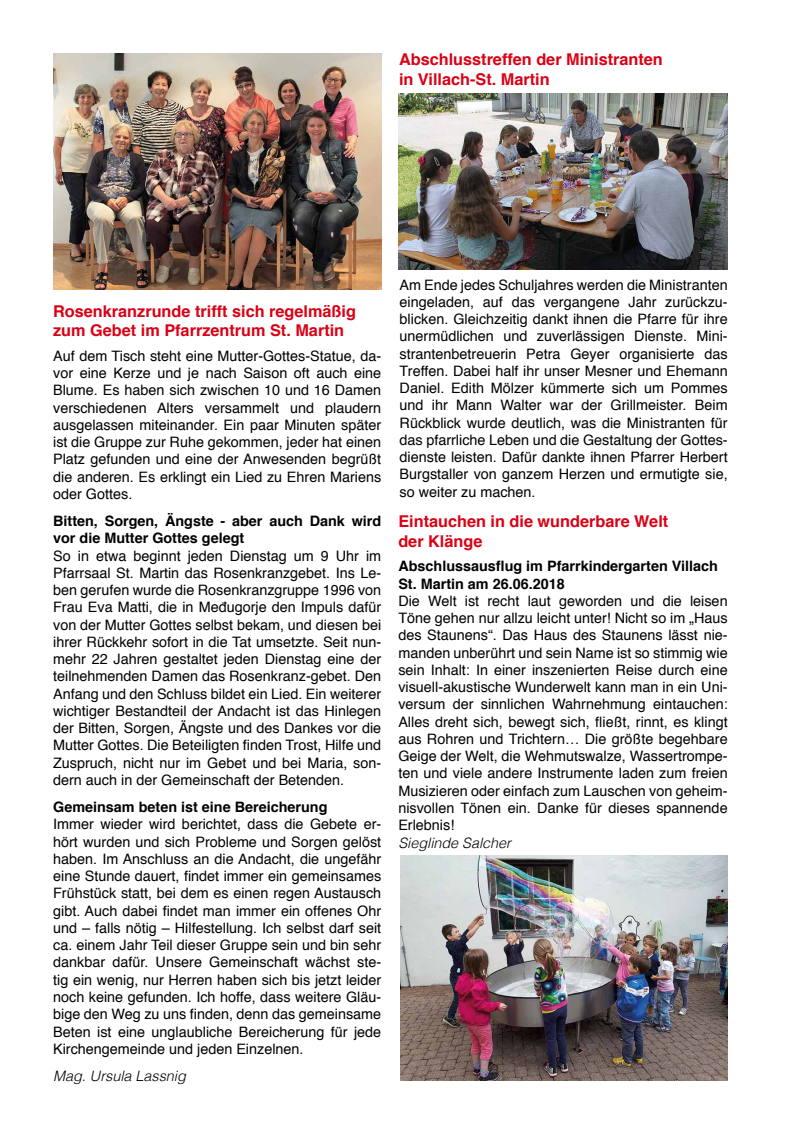
<style>
.page{position:relative;width:798px;height:1134px;background:#fff}
.page>*{position:absolute;margin:0;border:0;box-sizing:border-box;transform-origin:0 0}
.t1{font:700 16.25px/19.5px "Helvetica";color:#da0015}
.t2{font:14.38px/17.2px "Helvetica";color:#000;text-align:justify}
.t3{font:700 14.38px/17.2px "Helvetica";color:#000}
.t4{font:italic 300 14.38px "Helvetica";color:#000}
</style>
<div class="page">
<img style="left:53px;top:53px;width:328px;height:237px">
<img style="left:398px;top:94px;width:328px;height:175px">
<img style="left:400px;top:855px;width:327px;height:226px">
<p class="t1" style="left:399px;top:50px;width:265px">Abschlusstreffen der Ministranten in Villach-St. Martin</p>
<p class="t1" style="left:53px;top:301px;width:304px">Rosenkranzrunde trifft sich regelmäßig zum Gebet im Pfarrzentrum St. Martin</p>
<p class="t2" style="left:53px;top:348px;width:329px">Auf dem Tisch steht eine Mutter-Gottes-Statue, da&shy;vor eine Kerze und je nach Saison oft auch eine Blume. Es haben sich zwischen 10 und 16 Damen verschiedenen Alters versammelt und plaudern ausgelassen miteinander. Ein paar Minuten später ist die Gruppe zur Ruhe gekommen, jeder hat einen Platz gefunden und eine der Anwesenden begrüßt die anderen. Es erklingt ein Lied zu Ehren Mariens oder Gottes.</p>
<p class="t3" style="left:53px;top:513px;width:329px">Bitten, Sorgen, Ängste - aber auch Dank wird vor die Mutter Gottes gelegt</p>
<p class="t2" style="left:53px;top:547px;width:329px">So in etwa beginnt jeden Dienstag um 9 Uhr im Pfarrsaal St. Martin das Rosenkranzgebet. Ins Le&shy;ben gerufen wurde die Rosenkranzgruppe 1996 von Frau Eva Matti, die in Međugorje den Impuls dafür von der Mutter Gottes selbst bekam, und diesen bei ihrer Rückkehr sofort in die Tat umsetzte. Seit nun&shy;mehr 22 Jahren gestaltet jeden Dienstag eine der teilnehmenden Damen das Rosenkranz-gebet. Den Anfang und den Schluss bildet ein Lied. Ein weiterer wichtiger Bestandteil der Andacht ist das Hinlegen der Bitten, Sorgen, Ängste und des Dankes vor die Mutter Gottes. Die Beteiligten finden Trost, Hilfe und Zuspruch, nicht nur im Gebet und bei Maria, son&shy;dern auch in der Gemeinschaft der Betenden.</p>
<p class="t3" style="left:53px;top:799px;width:276px">Gemeinsam beten ist eine Bereicherung</p>
<p class="t2" style="left:53px;top:816px;width:329px">Immer wieder wird berichtet, dass die Gebete er&shy;hört wurden und sich Probleme und Sorgen gelöst haben. Im Anschluss an die Andacht, die ungefähr eine Stunde dauert, findet immer ein gemeinsames Frühstück statt, bei dem es einen regen Austausch gibt. Auch dabei findet man immer ein offenes Ohr und – falls nötig – Hilfestellung. Ich selbst darf seit ca. einem Jahr Teil dieser Gruppe sein und bin sehr dankbar dafür. Unsere Gemeinschaft wächst ste&shy;tig ein wenig, nur Herren haben sich bis jetzt leider noch keine gefunden. Ich hoffe, dass weitere Gläu&shy;bige den Weg zu uns finden, denn das gemeinsame Beten ist eine unglaubliche Bereicherung für jede Kirchengemeinde und jeden Einzelnen.</p>
<p class="t4" style="left:53px;top:1064px;width:134px">Mag. Ursula Lassnig</p>
<p class="t2" style="left:399px;top:276px;width:329px">Am Ende jedes Schuljahres werden die Ministranten eingeladen, auf das vergangene Jahr zurückzu&shy;blicken. Gleichzeitig dankt ihnen die Pfarre für ihre unermüdlichen und zuverlässigen Dienste. Mini&shy;strantenbetreuerin Petra Geyer organisierte das Treffen. Dabei half ihr unser Mesner und Ehemann Daniel. Edith Mölzer kümmerte sich um Pommes und ihr Mann Walter war der Grillmeister. Beim Rückblick wurde deutlich, was die Ministranten für das pfarrliche Leben und die Gestaltung der Gottes&shy;dienste leisten. Dafür dankte ihnen Pfarrer Herbert Burgstaller von ganzem Herzen und ermutigte sie, so weiter zu machen.</p>
<p class="t1" style="left:398px;top:512px;width:271px">Eintauchen in die wunderbare Welt der Klänge</p>
<p class="t3" style="left:398px;top:558px;width:321px">Abschlussausflug im Pfarrkindergarten Villach<br>St. Martin am 26.06.2018</p>
<p class="t2" style="left:398px;top:593px;width:331px">Die Welt ist recht laut geworden und die leisen Töne gehen nur allzu leicht unter! Nicht so im „Haus des Staunens“. Das Haus des Staunens lässt nie&shy;manden unberührt und sein Name ist so stimmig wie sein Inhalt: In einer inszenierten Reise durch eine visuell-akustische Wunderwelt kann man in ein Uni&shy;versum der sinnlichen Wahrnehmung eintauchen:<br>Alles dreht sich, bewegt sich, fließt, rinnt, es klingt aus Rohren und Trichtern… Die größte begehbare Geige der Welt, die Wehmutswalze, Wassertrompe&shy;ten und viele andere Instrumente laden zum freien Musizieren oder einfach zum Lauschen von geheim&shy;nisvollen Tönen ein. Danke für dieses spannende Erlebnis!</p>
<p class="t4" style="left:398px;top:830px;width:114px">Sieglinde Salcher</p>
</div>
